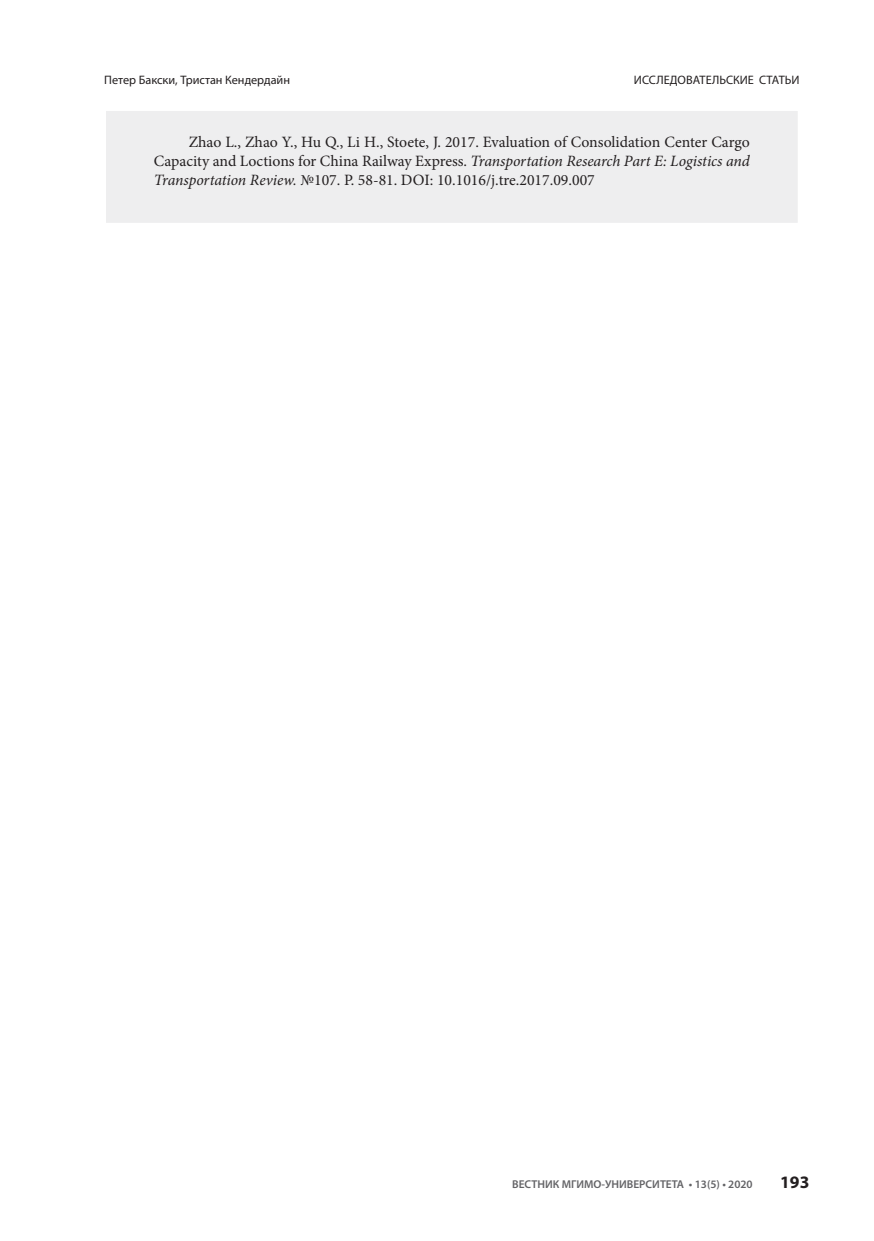
<style>
.page{position:relative;width:874px;height:1241px;background:#fff}
.page>*{position:absolute;margin:0;border:0;box-sizing:border-box;transform-origin:0 0}
.t1{font:700 17.5px "Myriad Pro";color:#231f20}
.t2{font:15.75px/18.9px "Minion Pro";color:#231f20;text-align:justify}
.t3{font:12.25px "Myriad Pro";color:#231f20}
.t4{font:600 11.38px "Myriad Pro";color:#636366}
.s1{font-style:italic}
</style>
<div class="page">
<div style="left:104px;top:109px;width:695px;height:115px;background:#eeeeef;border:2px solid #fff"></div>
<p class="t3" style="left:104px;top:72px;width:187px">Петер Бакски, Тристан Кендердайн</p>
<p class="t3" style="left:633px;top:72px;width:167px">ИССЛЕДОВАТЕЛЬСКИЕ СТАТЬИ</p>
<p class="t2" style="left:154px;top:133px;width:597px;text-indent:35px">Zhao L., Zhao Y., Hu Q., Li H., Stoete, J. 2017. Evaluation of Consolidation Center Cargo Capacity and Loctions for China Railway Express. <span class="s1">Transportation Research Part E: Logistics and Transportation Review.</span> №107. P. 58-81. DOI: 10.1016/j.tre.2017.09.007</p>
<p class="t4" style="left:512px;top:1176px;width:242px">ВЕСТНИК МГИМО-УНИВЕРСИТЕТА • 13(5) • 2020</p>
<p class="t1" style="left:779px;top:1170px;width:31px">193</p>
</div>
